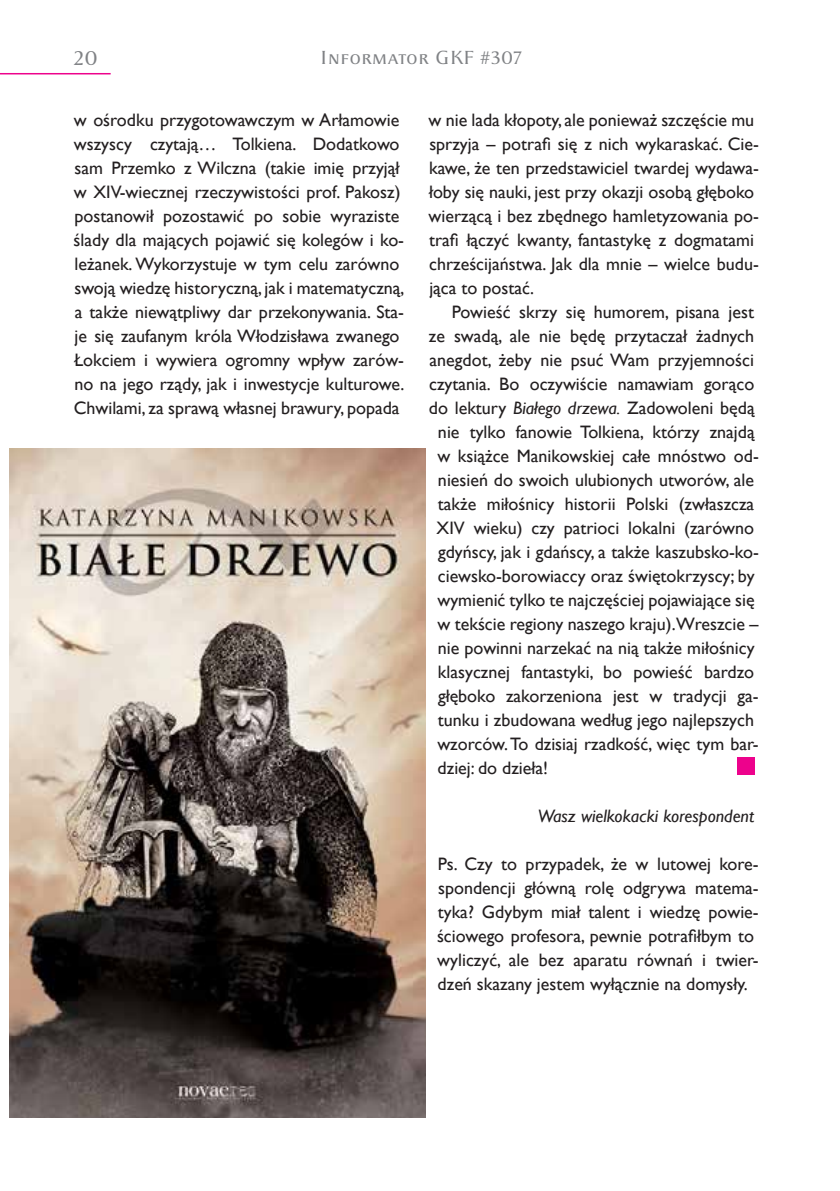
<style>
.page{position:relative;width:840px;height:1191px;background:#fff}
.page>*{position:absolute;margin:0;border:0;box-sizing:border-box;transform-origin:0 0}
.t1{font:22px "Apolonia";color:#808285}
.t2{font:20px "Apolonia";color:#808285}
.t3{font:18px/24px "Gill Sans";color:#231f20}
.t4{font:italic 18px "Gill Sans";color:#231f20}
.s1{font-style:italic}
</style>
<div class="page">
<hr style="left:0;top:73px;width:111px;height:1px;background:#ed028c">
<div style="left:737px;top:757px;width:17px;height:17px;background:#ed028c"></div>
<img style="left:10px;top:449px;width:416px;height:668px">
<p class="t1" style="left:74px;top:45px;width:26px">20</p>
<p class="t2" style="left:320px;top:46px;width:203px">Informator GKF #307</p>
<p class="t3" style="left:73px;top:108px;width:332px">w ośrodku przygotowawczym w Arłamowie wszyscy czytają… Tolkiena. Dodatkowo sam Przemko z Wilczna (takie imię przyjął w XIV-wiecznej rzeczywistości prof. Pakosz) postanowił pozostawić po sobie wyraziste ślady dla mających pojawić się kolegów i ko&shy;leżanek. Wykorzystuje w tym celu zarówno swoją wiedzę historyczną, jak i matematyczną, a także niewątpliwy dar przekonywania. Sta&shy;je się zaufanym króla Włodzisława zwanego Łokciem i wywiera ogromny wpływ zarów&shy;no na jego rządy, jak i inwestycje kulturowe.<br>Chwilami, za sprawą własnej brawury, popada</p>
<p class="t3" style="left:428px;top:108px;width:331px">w nie lada kłopoty, ale ponieważ szczęście mu sprzyja – potrafi się z nich wykaraskać. Cie&shy;kawe, że ten przedstawiciel twardej wydawa&shy;łoby się nauki, jest przy okazji osobą głęboko wierzącą i bez zbędnego hamletyzowania po&shy;trafi łączyć kwanty, fantastykę z dogmatami chrześcijaństwa. Jak dla mnie – wielce budu&shy;jąca to postać.</p>
<p class="t3" style="left:451px;top:300px;width:303px">Powieść skrzy się humorem, pisana jest</p>
<p class="t3" style="left:428px;top:324px;width:326px">ze swadą, ale nie będę przytaczał żadnych</p>
<p class="t3" style="left:429px;top:348px;width:326px">anegdot, żeby nie psuć Wam przyjemności</p>
<p class="t3" style="left:429px;top:372px;width:326px">czytania. Bo oczywiście namawiam gorąco</p>
<p class="t3" style="left:428px;top:396px;width:327px">do lektury <span class="s1">Białego drzewa.</span> Zadowoleni będą</p>
<p class="t3" style="left:438px;top:420px;width:318px">nie tylko fanowie Tolkiena, którzy znajdą</p>
<p class="t3" style="left:437px;top:444px;width:323px">w książce Manikowskiej całe mnóstwo od-</p>
<p class="t3" style="left:438px;top:468px;width:317px">niesień do swoich ulubionych utworów, ale</p>
<p class="t3" style="left:437px;top:492px;width:318px">także miłośnicy historii Polski (zwłaszcza</p>
<p class="t3" style="left:436px;top:516px;width:319px">XIV wieku) czy patrioci lokalni (zarówno</p>
<p class="t3" style="left:438px;top:540px;width:322px">gdyńscy, jak i gdańscy, a także kaszubsko-ko-</p>
<p class="t3" style="left:438px;top:564px;width:318px">ciewsko-borowiaccy oraz świętokrzyscy; by</p>
<p class="t3" style="left:437px;top:588px;width:318px">wymienić tylko te najczęściej pojawiające się</p>
<p class="t3" style="left:437px;top:612px;width:322px">w tekście regiony naszego kraju).Wreszcie –</p>
<p class="t3" style="left:437px;top:636px;width:318px">nie powinni narzekać na nią także miłośnicy</p>
<p class="t3" style="left:437px;top:660px;width:317px">klasycznej fantastyki, bo powieść bardzo</p>
<p class="t3" style="left:438px;top:684px;width:322px">głęboko zakorzeniona jest w tradycji ga-</p>
<p class="t3" style="left:437px;top:708px;width:317px">tunku i zbudowana według jego najlepszych</p>
<p class="t3" style="left:437px;top:732px;width:323px">wzorców. To dzisiaj rzadkość, więc tym bar-</p>
<p class="t3" style="left:437px;top:756px;width:112px">dziej: do dzieła!</p>
<p class="t4" style="left:537px;top:805px;width:218px">Wasz wielkokacki korespondent</p>
<p class="t3" style="left:437px;top:852px;width:323px">Ps. Czy to przypadek, że w lutowej kore&shy;spondencji główną rolę odgrywa matema&shy;tyka? Gdybym miał talent i wiedzę powie&shy;ściowego profesora, pewnie potrafiłbym to wyliczyć, ale bez aparatu równań i twier&shy;dzeń skazany jestem wyłącznie na domysły.</p>
</div>
